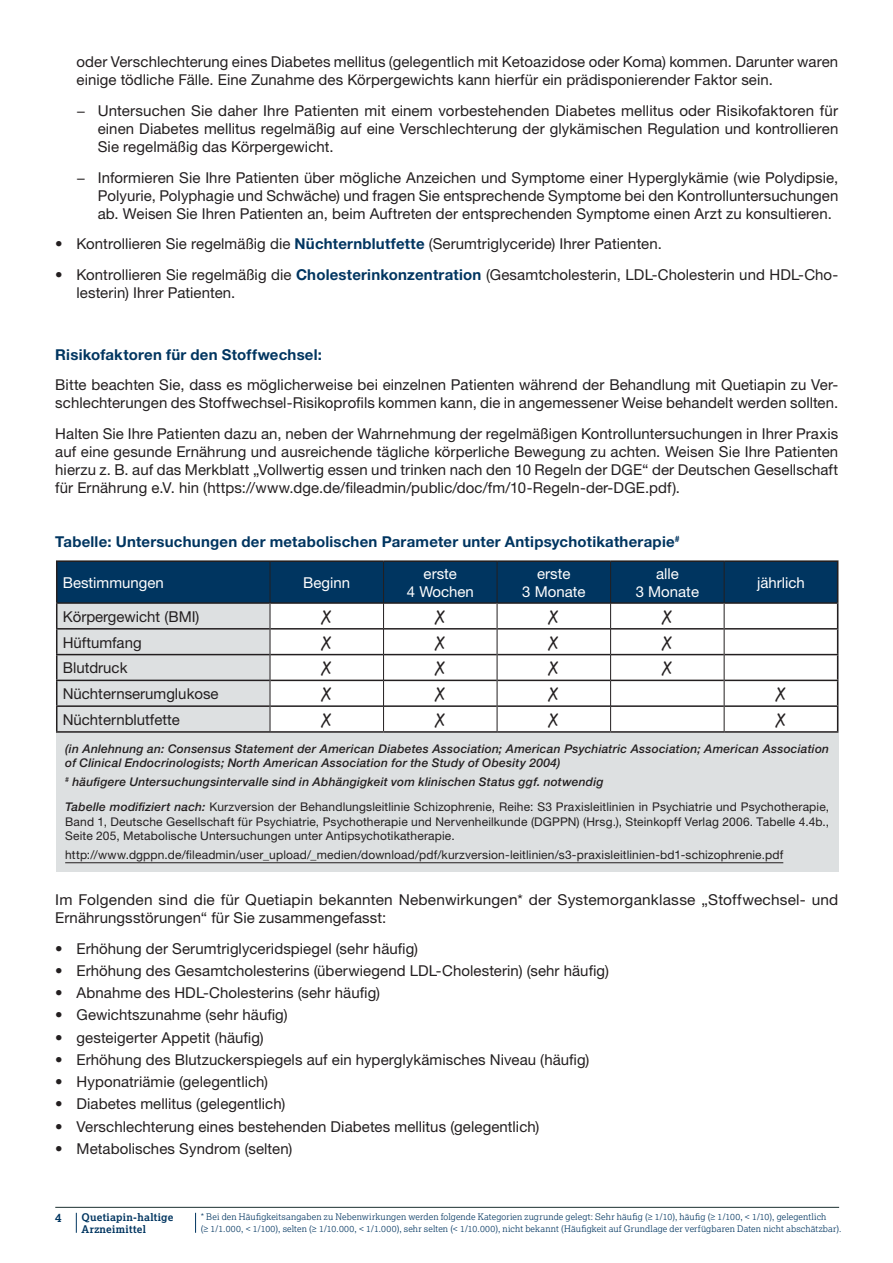
<style>
.page{position:relative;width:893px;height:1263px;background:#fff}
.page>*{position:absolute;margin:0;border:0;box-sizing:border-box;transform-origin:0 0}
.t1{font:700 18px "Marydale";color:#231f20}
.t2{font:15px/18px "Helvetica Neue LT";letter-spacing:.005em;color:#231f20}
.t3{font:700 15px "Helvetica Neue LT";letter-spacing:.015em;color:#003560}
.t4{font:15px/18px "Helvetica Neue LT";color:#fff;text-align:center}
.t5{font:12px/14.4px "Helvetica Neue LT";letter-spacing:.015em;color:#231f20;text-align:justify}
.t6{font:italic 500 12px/14.4px "Helvetica Neue LT";letter-spacing:.02em;color:#231f20}
.t7{font:700 12px "Lexia";color:#003560}
.t8{font:700 10.5px/12px "Lexia";letter-spacing:.025em;color:#003560}
.t9{font:300 9px/12.3px "Lexia";letter-spacing:.015em;color:#003560}
.s1{font-weight:700;color:#003560}
.s2{font-weight:500;font-style:italic}
</style>
<div class="page">
<hr style="left:55px;top:1207px;width:784px;height:1px;background:#1b3030">
<div style="left:56px;top:560px;width:782px;height:311px;background:#dde0e1"></div>
<hr style="left:56px;top:560px;width:214px;height:2px;background:#231f20">
<hr style="left:270px;top:560px;width:114px;height:2px;background:#231f20">
<hr style="left:384px;top:560px;width:113px;height:2px;background:#231f20">
<hr style="left:497px;top:560px;width:114px;height:2px;background:#231f20">
<hr style="left:611px;top:560px;width:113px;height:2px;background:#231f20">
<hr style="left:724px;top:560px;width:114px;height:2px;background:#231f20">
<hr style="left:56px;top:731px;width:214px;height:2px;background:#231f20">
<hr style="left:270px;top:731px;width:114px;height:2px;background:#231f20">
<hr style="left:384px;top:731px;width:113px;height:2px;background:#231f20">
<hr style="left:497px;top:731px;width:114px;height:2px;background:#231f20">
<hr style="left:611px;top:731px;width:113px;height:2px;background:#231f20">
<hr style="left:724px;top:731px;width:114px;height:2px;background:#231f20">
<svg style="left:56px;top:561px;width:782px;height:171px"></svg>
<hr style="left:65px;top:862px;width:718px;height:1px;background:#231f20">
<svg style="left:76px;top:1213px;width:1px;height:20px"></svg>
<svg style="left:195px;top:1213px;width:1px;height:20px"></svg>
<p class="t2" style="left:77px;top:53px;width:763px">oder Verschlechterung eines Diabetes mellitus (gelegentlich mit Ketoazidose oder Koma) kommen. Darunter waren einige tödliche Fälle. Eine Zunahme des Körpergewichts kann hierfür ein prädisponierender Faktor sein.</p>
<p class="t2" style="left:98px;top:101px;width:742px;text-align:justify;text-indent:-21px">− Untersuchen Sie daher Ihre Patienten mit einem vorbestehenden Diabetes mellitus oder Risikofaktoren für einen Diabetes mellitus regelmäßig auf eine Verschlechterung der glykämischen Regulation und kontrollieren Sie regelmäßig das Körpergewicht.</p>
<p class="t2" style="left:98px;top:168px;width:742px;text-align:justify;text-indent:-21px">− Informieren Sie Ihre Patienten über mögliche Anzeichen und Symptome einer Hyperglykämie (wie Polydipsie, Polyurie, Polyphagie und Schwäche) und fragen Sie entsprechende Symptome bei den Kontrolluntersuchungen ab. Weisen Sie Ihren Patienten an, beim Auftreten der entsprechenden Symptome einen Arzt zu konsultieren.</p>
<p class="t2" style="left:55px;top:235px;width:608px">• Kontrollieren Sie regelmäßig die <span class="s1">Nüchternblutfette</span> (Serumtriglyceride) Ihrer Patienten.</p>
<p class="t2" style="left:77px;top:266px;width:763px;text-indent:-21px">• Kontrollieren Sie regelmäßig die <span class="s1">Cholesterinkonzentration</span> (Gesamtcholesterin, LDL-Cholesterin und HDL-Cho&shy;lesterin) Ihrer Patienten.</p>
<p class="t3" style="left:55px;top:345px;width:268px">Risikofaktoren für den Stoffwechsel:</p>
<p class="t2" style="left:55px;top:376px;width:785px">Bitte beachten Sie, dass es möglicherweise bei einzelnen Patienten während der Behandlung mit Quetiapin zu Ver&shy;schlechterungen des Stoffwechsel-Risikoprofils kommen kann, die in angemessener Weise behandelt werden sollten.</p>
<p class="t2" style="left:55px;top:425px;width:784px;text-align:justify">Halten Sie Ihre Patienten dazu an, neben der Wahrnehmung der regelmäßigen Kontrolluntersuchungen in Ihrer Praxis auf eine gesunde Ernährung und ausreichende tägliche körperliche Bewegung zu achten. Weisen Sie Ihre Patienten hierzu z. B. auf das Merkblatt „Vollwertig essen und trinken nach den 10 Regeln der DGE“ der Deutschen Gesellschaft für Ernährung e.V. hin (https://www.dge.de/fileadmin/public/doc/fm/10-Regeln-der-DGE.pdf).</p>
<p class="t3" style="left:55px;top:532px;width:626px">Tabelle: Untersuchungen der metabolischen Parameter unter Antipsychotikatherapie<sup>#</sup></p>
<p class="t4" style="left:63px;top:573px;width:103px">Bestimmungen</p>
<p class="t4" style="left:303px;top:573px;width:48px">Beginn</p>
<p class="t4" style="left:407px;top:564px;width:68px">erste<br>4 Wochen</p>
<p class="t4" style="left:522px;top:564px;width:65px">erste<br>3 Monate</p>
<p class="t4" style="left:636px;top:564px;width:65px">alle<br>3 Monate</p>
<p class="t4" style="left:757px;top:573px;width:49px">jährlich</p>
<p class="t2" style="left:63px;top:607px;width:138px">Körpergewicht (BMI)</p>
<p class="t1" style="left:322px;top:606px;width:11px">X</p>
<p class="t1" style="left:435px;top:606px;width:11px">X</p>
<p class="t1" style="left:549px;top:606px;width:11px">X</p>
<p class="t1" style="left:662px;top:606px;width:11px">X</p>
<p class="t2" style="left:63px;top:633px;width:80px">Hüftumfang</p>
<p class="t1" style="left:322px;top:632px;width:11px">X</p>
<p class="t1" style="left:435px;top:632px;width:11px">X</p>
<p class="t1" style="left:549px;top:632px;width:11px">X</p>
<p class="t1" style="left:662px;top:632px;width:11px">X</p>
<p class="t2" style="left:63px;top:659px;width:66px">Blutdruck</p>
<p class="t1" style="left:322px;top:658px;width:11px">X</p>
<p class="t1" style="left:435px;top:658px;width:11px">X</p>
<p class="t1" style="left:549px;top:658px;width:11px">X</p>
<p class="t1" style="left:662px;top:658px;width:11px">X</p>
<p class="t2" style="left:63px;top:685px;width:157px">Nüchternserumglukose</p>
<p class="t1" style="left:322px;top:683px;width:11px">X</p>
<p class="t1" style="left:435px;top:683px;width:11px">X</p>
<p class="t1" style="left:549px;top:683px;width:11px">X</p>
<p class="t1" style="left:776px;top:683px;width:11px">X</p>
<p class="t2" style="left:63px;top:710px;width:119px">Nüchternblutfette</p>
<p class="t1" style="left:322px;top:709px;width:11px">X</p>
<p class="t1" style="left:435px;top:709px;width:11px">X</p>
<p class="t1" style="left:549px;top:709px;width:11px">X</p>
<p class="t1" style="left:776px;top:709px;width:11px">X</p>
<p class="t6" style="left:65px;top:741px;width:765px">(in Anlehnung an: Consensus Statement der American Diabetes Association; American Psychiatric Association; American Association of Clinical Endocrinologists; North American Association for the Study of Obesity 2004)</p>
<p class="t6" style="left:65px;top:774px;width:540px"><sup>#</sup> häufigere Untersuchungsintervalle sind in Abhängigkeit vom klinischen Status ggf. notwendig</p>
<p class="t5" style="left:65px;top:800px;width:765px"><span class="s2">Tabelle modifiziert nach:</span> Kurzversion der Behandlungsleitlinie Schizophrenie, Reihe: S3 Praxisleitlinien in Psychiatrie und Psychotherapie, Band 1, Deutsche Gesellschaft für Psychiatrie, Psychotherapie und Nervenheilkunde (DGPPN) (Hrsg.), Steinkopff Verlag 2006. Tabelle 4.4b., Seite 205, Metabolische Untersuchungen unter Antipsychotikatherapie.</p>
<p class="t5" style="left:65px;top:847px;width:719px">http://www.dgppn.de/fileadmin/user_upload/_medien/download/pdf/kurzversion-leitlinien/s3-praxisleitlinien-bd1-schizophrenie.pdf</p>
<p class="t2" style="left:55px;top:890px;width:785px">Im Folgenden sind die für Quetiapin bekannten Nebenwirkungen* der Systemorganklasse „Stoffwechsel- und<br>Ernährungsstörungen“ für Sie zusammengefasst:</p>
<p class="t2" style="left:55px;top:939px;width:364px">• Erhöhung der Serumtriglyceridspiegel (sehr häufig)</p>
<p class="t2" style="left:55px;top:961px;width:555px">• Erhöhung des Gesamtcholesterins (überwiegend LDL-Cholesterin) (sehr häufig)</p>
<p class="t2" style="left:55px;top:983px;width:326px">• Abnahme des HDL-Cholesterins (sehr häufig)</p>
<p class="t2" style="left:55px;top:1006px;width:234px">• Gewichtszunahme (sehr häufig)</p>
<p class="t2" style="left:55px;top:1028px;width:210px">• gesteigerter Appetit (häufig)</p>
<p class="t2" style="left:55px;top:1050px;width:536px">• Erhöhung des Blutzuckerspiegels auf ein hyperglykämisches Niveau (häufig)</p>
<p class="t2" style="left:55px;top:1072px;width:214px">• Hyponatriämie (gelegentlich)</p>
<p class="t2" style="left:55px;top:1095px;width:232px">• Diabetes mellitus (gelegentlich)</p>
<p class="t2" style="left:55px;top:1117px;width:486px">• Verschlechterung eines bestehenden Diabetes mellitus (gelegentlich)</p>
<p class="t2" style="left:55px;top:1139px;width:239px">• Metabolisches Syndrom (selten)</p>
<p class="t7" style="left:55px;top:1210px;width:8px">4</p>
<p class="t8" style="left:81px;top:1211px;width:93px">Quetiapin-haltige<br>Arzneimittel</p>
<p class="t9" style="left:201px;top:1210px;width:642px">* Bei den Häufigkeitsangaben zu Nebenwirkungen werden folgende Kategorien zugrunde gelegt: Sehr häufig (≥ 1/10), häufig (≥ 1/100, &lt; 1/10), gelegentlich<br>(≥ 1/1.000, &lt; 1/100), selten (≥ 1/10.000, &lt; 1/1.000), sehr selten (&lt; 1/10.000), nicht bekannt (Häufigkeit auf Grundlage der verfügbaren Daten nicht abschätzbar).</p>
</div>
